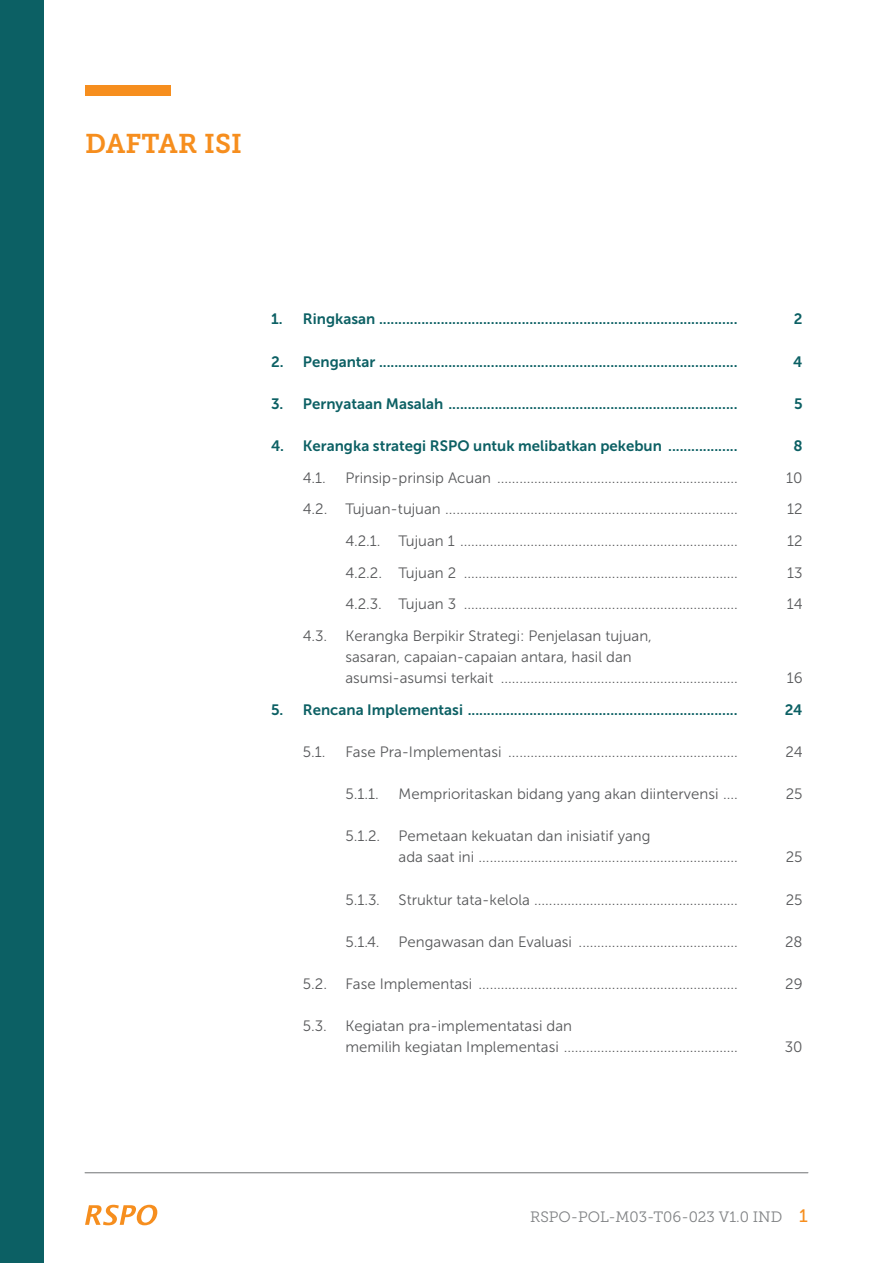
<style>
.page{position:relative;width:893px;height:1263px;background:#fff}
.page>*{position:absolute;margin:0;border:0;box-sizing:border-box;transform-origin:0 0}
.t1{font:27px "Museo Slab 700";color:#f68e1e}
.t2{font:15px/21px "Museo Sans 300";color:#57585a}
.t3{font:15px "Museo Sans 700";color:#0c6064}
.t4{font:15px "Museo Slab 300";color:#808284}
.s1{font-family:"Museo Slab 500";font-size:18px;color:#f68e1e}
</style>
<div class="page">
<hr style="left:85px;top:1172px;width:723px;height:1px;background:#808284">
<svg style="left:85px;top:1205px;width:72px;height:20px"></svg>
<div style="left:0;top:0;width:44px;height:1263px;background:#0c6064"></div>
<div style="left:85px;top:85px;width:85px;height:11px;background:#f68e1e"></div>
<p class="t1" style="left:85px;top:128px;width:158px">DAFTAR ISI</p>
<p class="t3" style="left:271px;top:311px;width:468px">1. Ringkasan .............................................................................................</p>
<p class="t3" style="left:794px;top:311px;width:10px">2</p>
<p class="t3" style="left:271px;top:353px;width:468px">2. Pengantar .............................................................................................</p>
<p class="t3" style="left:793px;top:353px;width:11px">4</p>
<p class="t3" style="left:271px;top:395px;width:468px">3. Pernyataan Masalah ...........................................................................</p>
<p class="t3" style="left:794px;top:395px;width:10px">5</p>
<p class="t3" style="left:271px;top:438px;width:468px">4. Kerangka strategi RSPO untuk melibatkan pekebun ..................</p>
<p class="t3" style="left:793px;top:438px;width:11px">8</p>
<p class="t2" style="left:303px;top:467px;width:24px">4.1.</p>
<p class="t2" style="left:345px;top:467px;width:394px">Prinsip-prinsip Acuan .................................................................</p>
<p class="t2" style="left:786px;top:467px;width:18px">10</p>
<p class="t2" style="left:303px;top:499px;width:436px">4.2. Tujuan-tujuan ...............................................................................</p>
<p class="t2" style="left:787px;top:499px;width:17px">12</p>
<p class="t2" style="left:345px;top:530px;width:394px">4.2.1. Tujuan 1 ...........................................................................</p>
<p class="t2" style="left:787px;top:530px;width:17px">12</p>
<p class="t2" style="left:345px;top:562px;width:394px">4.2.2. Tujuan 2 ..........................................................................</p>
<p class="t2" style="left:787px;top:562px;width:17px">13</p>
<p class="t2" style="left:345px;top:594px;width:394px">4.2.3. Tujuan 3 ..........................................................................</p>
<p class="t2" style="left:787px;top:594px;width:17px">14</p>
<p class="t2" style="left:345px;top:625px;width:394px;text-indent:-43px">4.3. Kerangka Berpikir Strategi: Penjelasan tujuan,<br>sasaran, capaian-capaian antara, hasil dan<br>asumsi-asumsi terkait ................................................................</p>
<p class="t2" style="left:787px;top:667px;width:17px">16</p>
<p class="t3" style="left:271px;top:701px;width:468px">5. Rencana Implementasi ......................................................................</p>
<p class="t3" style="left:785px;top:701px;width:19px">24</p>
<p class="t2" style="left:303px;top:741px;width:24px">5.1.</p>
<p class="t2" style="left:345px;top:741px;width:394px">Fase Pra-Implementasi ..............................................................</p>
<p class="t2" style="left:785px;top:741px;width:19px">24</p>
<p class="t2" style="left:345px;top:783px;width:35px">5.1.1.</p>
<p class="t2" style="left:399px;top:783px;width:341px">Memprioritaskan bidang yang akan diintervensi ....</p>
<p class="t2" style="left:786px;top:783px;width:18px">25</p>
<p class="t2" style="left:399px;top:826px;width:341px;text-indent:-53px">5.1.2. Pemetaan kekuatan dan inisiatif yang<br>ada saat ini ......................................................................</p>
<p class="t2" style="left:786px;top:847px;width:18px">25</p>
<p class="t2" style="left:345px;top:889px;width:394px">5.1.3. Struktur tata-kelola .......................................................</p>
<p class="t2" style="left:786px;top:889px;width:18px">25</p>
<p class="t2" style="left:345px;top:931px;width:35px">5.1.4.</p>
<p class="t2" style="left:399px;top:931px;width:341px">Pengawasan dan Evaluasi ...........................................</p>
<p class="t2" style="left:785px;top:931px;width:19px">28</p>
<p class="t2" style="left:303px;top:974px;width:436px">5.2. Fase Implementasi ......................................................................</p>
<p class="t2" style="left:785px;top:974px;width:19px">29</p>
<p class="t2" style="left:345px;top:1016px;width:394px;text-indent:-43px">5.3. Kegiatan pra-implementatasi dan<br>memilih kegiatan Implementasi ...............................................</p>
<p class="t2" style="left:785px;top:1037px;width:19px">30</p>
<p class="t4" style="left:530px;top:1208px;width:279px">RSPO-POL-M03-T06-023 V1.0 IND <span class="s1">1</span></p>
</div>
